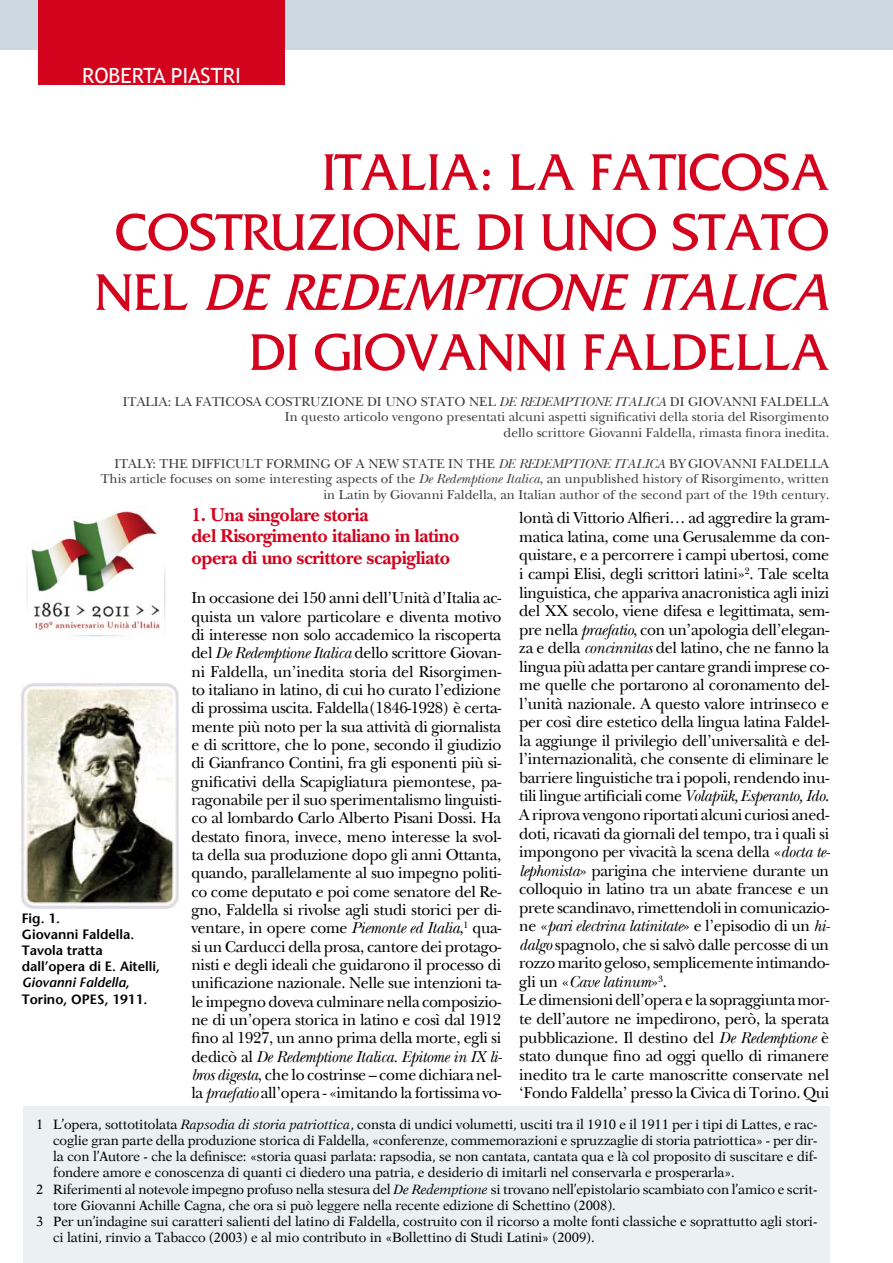
<style>
.page{position:relative;width:893px;height:1263px;background:#fff}
.page>*{position:absolute;margin:0;border:0;box-sizing:border-box;transform-origin:0 0}
.t1{font:54px/60px "Friz Quadrata";letter-spacing:-.005em;color:#d3021d;text-align:right}
.t2{font:21px "Trebuchet MS";color:#fff}
.t3{font:700 19.5px/21.3px "New Baskerville";letter-spacing:-.02em;color:#d3021d}
.t4{font:16.5px/18.6px "New Baskerville";letter-spacing:-.02em;color:#000;text-align:justify}
.t5{font:13.5px "New Aster";letter-spacing:-.01em;color:#000}
.t6{font:13.5px/15.5px "New Baskerville";color:#3e3e40;text-align:right}
.t7{font:600 13.5px/16.2px "Stone Sans";color:#000}
.t8{font:italic 13.5px "New Baskerville";color:#3e3e40}
.s1{font-style:italic}
</style>
<div class="page">
<img style="left:27px;top:508px;width:139px;height:129px">
<div style="left:0;top:0;width:893px;height:50px;background:#cdd9e0"></div>
<div style="left:38px;top:0;width:247px;height:85px;background:#d3021d"></div>
<div style="left:23px;top:1107px;width:807px;height:156px;background:#ebf0f3"></div>
<img style="left:22px;top:683px;width:157px;height:225px">
<p class="t2" style="left:82px;top:63px;width:160px">ROBERTA PIASTRI</p>
<h1 class="t1" style="left:94px;top:141px;width:752px">ITALIA: LA FATICOSA<br>COSTRUZIONE DI UNO STATO<br>N E L <span class="s1">DEREDEMPTIONEITALICA<br></span>DI GIOVANNI FALDELLA</h1>
<p class="t6" style="left:123px;top:393px;width:708px">ITALIA: LA FATICOSA COSTRUZIONE DI UNO STATO NEL <span class="s1">DE REDEMPTIONE ITALICA</span> DI GIOVANNI FALDELLA<br>In questo articolo vengono presentati alcuni aspetti significativi della storia del Risorgimento<br>dello scrittore Giovanni Faldella, rimasta finora inedita.</p>
<p class="t6" style="left:115px;top:456px;width:423px">ITALY: THE DIFFICULT FORMING OF A NEW STATE IN THE <span class="s1">De Redemptione</span></p>
<p class="t8" style="left:614px;top:455px;width:14px">Italica</p>
<p class="t6" style="left:101px;top:455px;width:730px">BY GIOVANNI FALDELLA<br>This article focuses on some interesting aspects of the <span class="s1">De Redemptione Italica</span>, an unpublished history of Risorgimento, written in Latin by Giovanni Faldella, an Italian author of the second part of the 19th century.</p>
<p class="t7" style="left:22px;top:910px;width:140px">Fig. 1.<br>Giovanni Faldella.<br>Tavola tratta dall’opera di E. Aitelli,<br><span class="s1">Giovanni Faldella</span>,<br>Torino, OPES, 1911.</p>
<p class="t3" style="left:191px;top:504px;width:270px">1. Una singolare storia<br>del Risorgimento italiano in latino opera di uno scrittore scapigliato</p>
<p class="t4" style="left:191px;top:589px;width:312px">In occasione dei 150 anni dell’Unità d’Italia ac&shy;quista un valore particolare e diventa motivo di interesse non solo accademico la riscoperta del <span class="s1">De Redemptione Italica</span> dello scrittore Giovan&shy;ni Faldella, un’inedita storia del Risorgimen&shy;to italiano in latino, di cui ho curato l’edizione di prossima uscita. Faldella(1846-1928) è certa&shy;mente più noto per la sua attività di giornalista e di scrittore, che lo pone, secondo il giudizio di Gianfranco Contini, fra gli esponenti più si&shy;gnificativi della Scapigliatura piemontese, pa&shy;ragonabile per il suo sperimentalismo linguisti&shy;co al lombardo Carlo Alberto Pisani Dossi. Ha destato finora, invece, meno interesse la svol&shy;ta della sua produzione dopo gli anni Ottanta, quando, parallelamente al suo impegno politi&shy;co come deputato e poi come senatore del Re&shy;gno, Faldella si rivolse agli studi storici per di&shy;ventare, in opere come <span class="s1">Piemonte ed Italia</span>,<sup>1</sup> qua&shy;si un Carducci della prosa, cantore dei protago&shy;nisti e degli ideali che guidarono il processo di unificazione nazionale. Nelle sue intenzioni ta&shy;le impegno doveva culminare nella composizio&shy;ne di un’opera storica in latino e così dal 1912 fino al 1927, un anno prima della morte, egli si dedicò al <span class="s1">De Redemptione Italica. Epitome in IX li&shy;bros digesta</span>, che lo costrinse – come dichiara nel&shy;la <span class="s1">praefatio</span> all’opera - «imitando la fortissima vo-</p>
<p class="t4" style="left:519px;top:508px;width:312px;text-align:left">lontà di Vittorio Alfieri… ad aggredire la gram&shy;matica latina, come una Gerusalemme da con&shy;quistare, e a percorrere i campi ubertosi, come i campi Elisi, degli scrittori latini»<sup>2</sup>. Tale scelta linguistica, che appariva anacronistica agli inizi del XX secolo, viene difesa e legittimata, sem&shy;pre nella <span class="s1">praefatio</span>, con un’apologia dell’elegan&shy;za e della <span class="s1">concinnitas</span> del latino, che ne fanno la lingua più adatta per cantare grandi imprese co&shy;me quelle che portarono al coronamento del&shy;l’unità nazionale. A questo valore intrinseco e per così dire estetico della lingua latina Faldel&shy;la aggiunge il privilegio dell’universalità e del&shy;l’internazionalità, che consente di eliminare le barriere linguistiche tra i popoli, rendendo inu&shy;tili lingue artificiali come <span class="s1">Volapük, Esperanto, Ido</span>.<br>A riprova vengono riportati alcuni curiosi aned&shy;doti, ricavati da giornali del tempo, tra i quali si impongono per vivacità la scena della «<span class="s1">docta te&shy;lephonista</span>» parigina che interviene durante un colloquio in latino tra un abate francese e un prete scandinavo, rimettendoli in comunicazio&shy;ne «<span class="s1">pari electrina latinitate</span>» e l’episodio di un <span class="s1">hi&shy;dalgo</span> spagnolo, che si salvò dalle percosse di un rozzo marito geloso, semplicemente intimando&shy;gli un «<span class="s1">Cave latinum</span>»<sup>3</sup>.<br>Le dimensioni dell’opera e la sopraggiunta mor&shy;te dell’autore ne impedirono, però, la sperata pubblicazione. Il destino del <span class="s1">De Redemptione</span> è stato dunque fino ad oggi quello di rimanere inedito tra le carte manoscritte conservate nel ‘Fondo Faldella’ presso la Civica di Torino. Qui</p>
<p class="t5" style="left:36px;top:1116px;width:783px">1 L’opera, sottotitolata <span class="s1">Rapsodia di storia patriottica</span>, consta di undici volumetti, usciti tra il 1910 e il 1911 per i tipi di Lattes, e rac-</p>
<p class="t5" style="left:53px;top:1132px;width:766px">coglie gran parte della produzione storica di Faldella, «conferenze, commemorazioni e spruzzaglie di storia patriottica» - per dir-</p>
<p class="t5" style="left:53px;top:1149px;width:766px">la con l’Autore - che la definisce: «storia quasi parlata: rapsodia, se non cantata, cantata qua e là col proposito di suscitare e dif-</p>
<p class="t5" style="left:53px;top:1165px;width:683px">fondere amore e conoscenza di quanti ci diedero una patria, e desiderio di imitarli nel conservarla e prosperarla».</p>
<p class="t5" style="left:36px;top:1181px;width:783px">2 Riferimenti al notevole impegno profuso nella stesura del <span class="s1">De Redemptione</span> si trovano nell’epistolario scambiato con l’amico e scrit-</p>
<p class="t5" style="left:53px;top:1197px;width:564px">tore Giovanni Achille Cagna, che ora si può leggere nella recente edizione di Schettino (2008).</p>
<p class="t5" style="left:36px;top:1213px;width:783px">3 Per un’indagine sui caratteri salienti del latino di Faldella, costruito con il ricorso a molte fonti classiche e soprattutto agli stori-</p>
<p class="t5" style="left:53px;top:1230px;width:543px">ci latini, rinvio a Tabacco (2003) e al mio contributo in «Bollettino di Studi Latini» (2009).</p>
</div>
